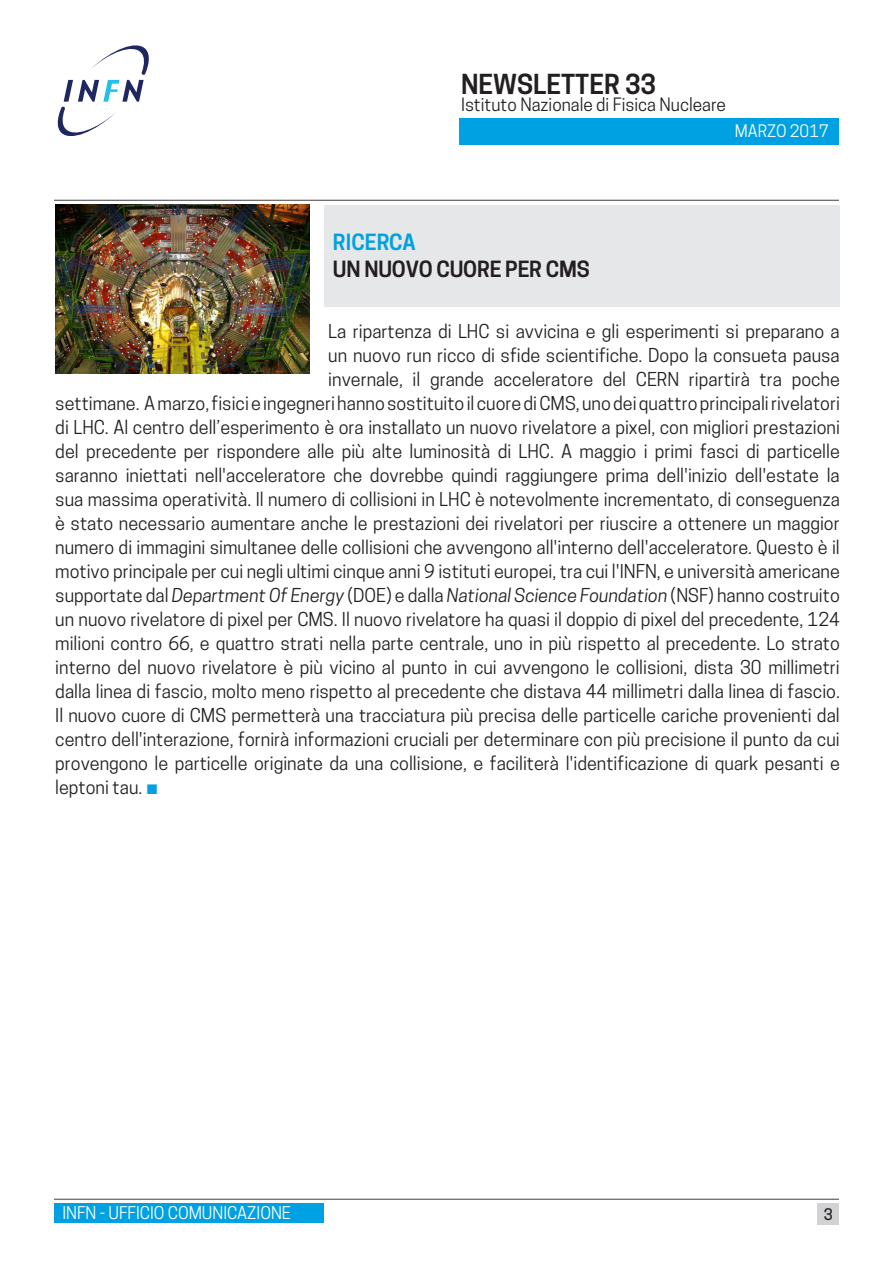
<style>
.page{position:relative;width:893px;height:1263px;background:#fff}
.page>*{position:absolute;margin:0;border:0;box-sizing:border-box;transform-origin:0 0}
.t1{font:600 25.95px "Cooper Hewitt";color:#231f20}
.t2{font:600 21px "Cooper Hewitt";letter-spacing:-.01em;color:#231f20}
.t3{font:600 21px "Cooper Hewitt";color:#00a1e3}
.t4{font:18px "Cooper Hewitt";color:#231f20}
.t5{font:17.25px "Cooper Hewitt";color:#231f20}
.t6{font:16.5px "Cooper Hewitt";color:#fff}
.t7{font:16.2px "Cooper Hewitt";color:#fff}
.t8{font:500 15px "Cooper Hewitt";color:#231f20}
.s1{font-style:italic}
.s2{color:#00a1e3}
</style>
<div class="page">
<div style="left:54px;top:1203px;width:269px;height:20px;background:#00a1e3"></div>
<hr style="left:54px;top:1199px;width:785px;height:1px;background:#3e3e3f">
<div style="left:818px;top:1203px;width:21px;height:22px;background:#d1d2d4"></div>
<img style="left:55px;top:205px;width:254px;height:168px">
<div style="left:324px;top:205px;width:516px;height:101px;background:#e6e7e9"></div>
<svg style="left:57px;top:45px;width:92px;height:91px"></svg>
<hr style="left:54px;top:200px;width:785px;height:1px;background:#3e3e3f">
<div style="left:459px;top:118px;width:380px;height:27px;background:#00a1e3"></div>
<p class="t1" style="left:461px;top:69px;width:197px">NEWSLETTER 33</p>
<p class="t5" style="left:461px;top:95px;width:266px">Istituto Nazionale di Fisica Nucleare</p>
<p class="t7" style="left:735px;top:122px;width:95px">MARZO 2017</p>
<p class="t3" style="left:333px;top:230px;width:84px">RICERCA</p>
<p class="t2" style="left:333px;top:257px;width:258px">UN NUOVO CUORE PER CMS</p>
<p class="t4" style="left:328px;top:321px;width:513px">La ripartenza di LHC si avvicina e gli esperimenti si preparano a</p>
<p class="t4" style="left:328px;top:345px;width:513px">un nuovo run ricco di sfide scientifiche. Dopo la consueta pausa</p>
<p class="t4" style="left:328px;top:369px;width:513px">invernale, il grande acceleratore del CERN ripartirà tra poche</p>
<p class="t4" style="left:55px;top:393px;width:786px">settimane. A marzo, fisici e ingegneri hanno sostituito il cuore di CMS, uno dei quattro principali rivelatori</p>
<p class="t4" style="left:55px;top:417px;width:786px">di LHC. Al centro dell’esperimento è ora installato un nuovo rivelatore a pixel, con migliori prestazioni</p>
<p class="t4" style="left:55px;top:441px;width:786px">del precedente per rispondere alle più alte luminosità di LHC. A maggio i primi fasci di particelle</p>
<p class="t4" style="left:55px;top:465px;width:786px">saranno iniettati nell'acceleratore che dovrebbe quindi raggiungere prima dell'inizio dell'estate la</p>
<p class="t4" style="left:55px;top:489px;width:786px">sua massima operatività. Il numero di collisioni in LHC è notevolmente incrementato, di conseguenza</p>
<p class="t4" style="left:55px;top:513px;width:786px">è stato necessario aumentare anche le prestazioni dei rivelatori per riuscire a ottenere un maggior</p>
<p class="t4" style="left:55px;top:537px;width:786px">numero di immagini simultanee delle collisioni che avvengono all'interno dell'acceleratore. Questo è il</p>
<p class="t4" style="left:55px;top:561px;width:786px">motivo principale per cui negli ultimi cinque anni 9 istituti europei, tra cui l'INFN, e università americane</p>
<p class="t4" style="left:55px;top:585px;width:786px">supportate dal <span class="s1">Department Of Energy</span> (DOE) e dalla <span class="s1">National Science Foundation</span> (NSF) hanno costruito</p>
<p class="t4" style="left:55px;top:609px;width:786px">un nuovo rivelatore di pixel per CMS. Il nuovo rivelatore ha quasi il doppio di pixel del precedente, 124</p>
<p class="t4" style="left:55px;top:633px;width:786px">milioni contro 66, e quattro strati nella parte centrale, uno in più rispetto al precedente. Lo strato</p>
<p class="t4" style="left:55px;top:657px;width:786px">interno del nuovo rivelatore è più vicino al punto in cui avvengono le collisioni, dista 30 millimetri</p>
<p class="t4" style="left:55px;top:681px;width:786px">dalla linea di fascio, molto meno rispetto al precedente che distava 44 millimetri dalla linea di fascio.</p>
<p class="t4" style="left:55px;top:705px;width:786px">Il nuovo cuore di CMS permetterà una tracciatura più precisa delle particelle cariche provenienti dal</p>
<p class="t4" style="left:55px;top:729px;width:786px">centro dell'interazione, fornirà informazioni cruciali per determinare con più precisione il punto da cui</p>
<p class="t4" style="left:55px;top:753px;width:786px">provengono le particelle originate da una collisione, e faciliterà l'identificazione di quark pesanti e</p>
<p class="t4" style="left:55px;top:777px;width:104px">leptoni tau. <span class="s2">▪</span></p>
<p class="t6" style="left:63px;top:1203px;width:230px">INFN - UFFICIO COMUNICAZIONE</p>
<p class="t8" style="left:824px;top:1205px;width:10px">3</p>
</div>
